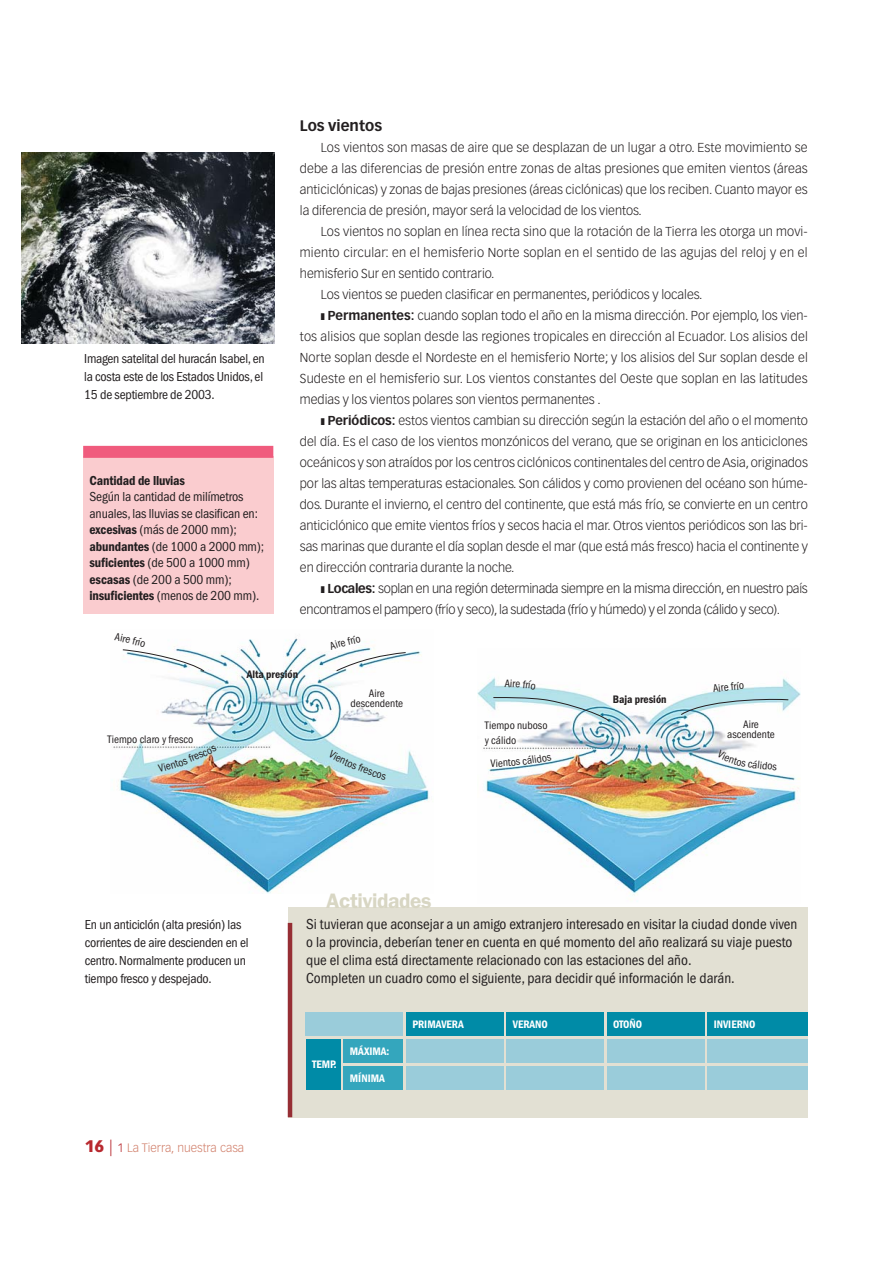
<style>
.page{position:relative;width:893px;height:1263px;background:#fff}
.page>*{position:absolute;margin:0;border:0;box-sizing:border-box;transform-origin:0 0}
.t1{font:600 21px "ITC Franklin Gothic Std";letter-spacing:-.02em;color:#d8d6c3}
.t2{font:condensed 15px/18px "ITC Franklin Gothic Std";color:#231f20}
.t3{font:700 15px "Vectora LT Std";color:#231f20}
.t4{font:condensed 13.5px/16.5px "ITC Franklin Gothic Std";letter-spacing:-.015em;color:#231f20}
.t5{font:13.5px "ITC Franklin Gothic Std Dm Cd";letter-spacing:-.01em;color:#231f20}
.t6{font:300 12.75px/21px "Vectora LT Std";color:#231f20;text-align:justify}
.t7{font:300 12.75px "Vectora LT Std";letter-spacing:-.02em;color:#231f20}
.t8{font:300 12px "Vectora LT Std";color:#d07d68}
.t9{font:condensed 11.25px/9.8px "ITC Franklin Gothic Std";color:#231f20;text-align:center}
.t10{font:11.25px "ITC Franklin Gothic Std Dm Cd";color:#fff}
.t11{font:11.25px "ITC Franklin Gothic Std Dm Cd";color:#231f20}
.s1{font-family:"ITC Franklin Gothic Std Dm Cd";font-stretch:normal}
.s2{font-weight:700}
.s3{font-weight:900;font-size:16.5px;color:#b8292f}
.s4{font-size:16.5px;color:#b8292f}
.s5{color:#b8292f}
</style>
<div class="page">
<img style="left:21px;top:153px;width:253px;height:190px">
<div style="left:83px;top:457px;width:190px;height:157px;background:#facccf"></div>
<div style="left:83px;top:446px;width:190px;height:12px;background:#f05b7d"></div>
<div style="left:288px;top:907px;width:520px;height:210px;background:#e2e0d3"></div>
<hr style="left:288px;top:923px;width:4px;height:194px;background:#962e34">
<div style="left:306px;top:1012px;width:97px;height:24px;background:#9accda"></div>
<div style="left:406px;top:1012px;width:97px;height:24px;background:#008ba7"></div>
<div style="left:506px;top:1012px;width:98px;height:24px;background:#008ba7"></div>
<div style="left:607px;top:1012px;width:97px;height:24px;background:#008ba7"></div>
<div style="left:707px;top:1012px;width:101px;height:24px;background:#008ba7"></div>
<div style="left:406px;top:1039px;width:97px;height:24px;background:#9accda"></div>
<div style="left:506px;top:1039px;width:98px;height:24px;background:#9accda"></div>
<div style="left:607px;top:1039px;width:97px;height:24px;background:#9accda"></div>
<div style="left:707px;top:1039px;width:101px;height:24px;background:#9accda"></div>
<div style="left:406px;top:1066px;width:97px;height:24px;background:#9accda"></div>
<div style="left:506px;top:1066px;width:98px;height:24px;background:#9accda"></div>
<div style="left:607px;top:1066px;width:97px;height:24px;background:#9accda"></div>
<div style="left:707px;top:1066px;width:101px;height:24px;background:#9accda"></div>
<div style="left:306px;top:1039px;width:34px;height:51px;background:#008ba7"></div>
<div style="left:343px;top:1039px;width:60px;height:24px;background:#34a6bd"></div>
<div style="left:343px;top:1066px;width:60px;height:24px;background:#34a6bd"></div>
<img style="left:477px;top:677px;width:323px;height:225px">
<img style="left:113px;top:638px;width:317px;height:256px">
<svg style="left:493px;top:697px;width:116px;height:24px"></svg>
<svg style="left:114px;top:638px;width:91px;height:34px"></svg>
<svg style="left:329px;top:638px;width:77px;height:33px"></svg>
<svg style="left:158px;top:745px;width:59px;height:27px"></svg>
<svg style="left:328px;top:750px;width:58px;height:30px"></svg>
<svg style="left:505px;top:679px;width:31px;height:11px"></svg>
<svg style="left:681px;top:681px;width:108px;height:34px"></svg>
<svg style="left:496px;top:754px;width:56px;height:13px"></svg>
<svg style="left:717px;top:750px;width:60px;height:20px"></svg>
<p class="t4" style="left:84px;top:350px;width:182px;line-height:18px;text-align:justify">Imagen satelital del huracán Isabel, en la costa este de los Estados Unidos, el 15 de septiembre de 2003.</p>
<p class="t5" style="left:90px;top:475px;width:97px">Cantidad de lluvias</p>
<p class="t4" style="left:90px;top:489px;width:176px">Según la cantidad de milímetros anuales, las lluvias se clasifican en: <span class="s1">excesivas</span> (más de 2000 mm); <span class="s1">abundantes</span> (de 1000 a 2000 mm); <span class="s1">suficientes</span> (de 500 a 1000 mm) <span class="s1">escasas</span> (de 200 a 500 mm); <span class="s1">insuficientes</span> (menos de 200 mm).</p>
<p class="t3" style="left:300px;top:119px;width:84px">Los vientos</p>
<p class="t6" style="left:300px;top:138px;width:509px;text-indent:21px">Los vientos son masas de aire que se desplazan de un lugar a otro. Este movimiento se debe a las diferencias de presión entre zonas de altas presiones que emiten vientos (áreas anticiclónicas) y zonas de bajas presiones (áreas ciclónicas) que los reciben. Cuanto mayor es la diferencia de presión, mayor será la velocidad de los vientos.</p>
<p class="t6" style="left:321px;top:222px;width:488px">Los vientos no soplan en línea recta sino que la rotación de la Tierra les otorga un movi-</p>
<p class="t6" style="left:300px;top:243px;width:509px">miento circular: en el hemisferio Norte soplan en el sentido de las agujas del reloj y en el</p>
<p class="t6" style="left:300px;top:264px;width:196px">hemisferio Sur en sentido contrario.</p>
<p class="t6" style="left:321px;top:285px;width:383px">Los vientos se pueden clasificar en permanentes, periódicos y locales.</p>
<p class="t6" style="left:321px;top:306px;width:488px">❚ <span class="s2">Permanentes:</span> cuando soplan todo el año en la misma dirección. Por ejemplo, los vien-</p>
<p class="t6" style="left:300px;top:327px;width:509px">tos alisios que soplan desde las regiones tropicales en dirección al Ecuador. Los alisios del</p>
<p class="t6" style="left:300px;top:348px;width:509px">Norte soplan desde el Nordeste en el hemisferio Norte; y los alisios del Sur soplan desde el</p>
<p class="t6" style="left:300px;top:369px;width:509px">Sudeste en el hemisferio sur. Los vientos constantes del Oeste que soplan en las latitudes</p>
<p class="t6" style="left:300px;top:390px;width:302px">medias y los vientos polares son vientos permanentes .</p>
<p class="t6" style="left:321px;top:411px;width:488px">❚ <span class="s2">Periódicos:</span> estos vientos cambian su dirección según la estación del año o el momento</p>
<p class="t6" style="left:300px;top:432px;width:509px">del día. Es el caso de los vientos monzónicos del verano, que se originan en los anticiclones</p>
<p class="t6" style="left:300px;top:453px;width:509px">oceánicos y son atraídos por los centros ciclónicos continentales del centro de Asia, originados</p>
<p class="t6" style="left:300px;top:474px;width:509px">por las altas temperaturas estacionales. Son cálidos y como provienen del océano son húme-</p>
<p class="t6" style="left:300px;top:495px;width:509px">dos. Durante el invierno, el centro del continente, que está más frío, se convierte en un centro</p>
<p class="t6" style="left:300px;top:516px;width:509px">anticiclónico que emite vientos fríos y secos hacia el mar. Otros vientos periódicos son las bri-</p>
<p class="t6" style="left:300px;top:537px;width:509px">sas marinas que durante el día soplan desde el mar (que está más fresco) hacia el continente y</p>
<p class="t6" style="left:300px;top:558px;width:216px">en dirección contraria durante la noche.</p>
<p class="t7" style="left:321px;top:583px;width:488px">❚ <span class="s2">Locales:</span> soplan en una región determinada siempre en la misma dirección, en nuestro país</p>
<p class="t7" style="left:300px;top:604px;width:482px">encontramos el pampero (frío y seco), la sudestada (frío y húmedo) y el zonda (cálido y seco).</p>
<p class="t9" style="left:107px;top:735px;width:87px">Tiempo claro y fresco</p>
<p class="t11" style="left:247px;top:670px;width:53px">Alta presión</p>
<p class="t9" style="left:350px;top:690px;width:54px">Aire descendente</p>
<p class="t9" style="left:485px;top:719px;width:64px;line-height:15px;text-align:left">Tiempo nuboso y cálido</p>
<p class="t9" style="left:490px;top:759px;width:7px">V</p>
<p class="t11" style="left:613px;top:694px;width:55px">Baja presión</p>
<p class="t9" style="left:727px;top:720px;width:49px">Aire ascendente</p>
<p class="t4" style="left:85px;top:916px;width:165px;line-height:18px">En un anticiclón (alta presión) las corrientes de aire descienden en el centro. Normalmente producen un tiempo fresco y despejado.</p>
<p class="t8" style="left:85px;top:1143px;width:161px"><span class="s3">16</span> <span class="s4">|</span> <span class="s5">1</span> La Tierra, nuestra casa</p>
<h1 class="t1" style="left:326px;top:888px;width:107px">Actividades</h1>
<p class="t2" style="left:306px;top:916px;width:492px">Si tuvieran que aconsejar a un amigo extranjero interesado en visitar la ciudad donde viven o la provincia, deberían tener en cuenta en qué momento del año realizará su viaje puesto que el clima está directamente relacionado con las estaciones del año.<br>Completen un cuadro como el siguiente, para decidir qué información le darán.</p>
<p class="t10" style="left:412px;top:1020px;width:53px">PRIMAVERA</p>
<p class="t10" style="left:513px;top:1020px;width:37px">VERANO</p>
<p class="t10" style="left:613px;top:1020px;width:30px">OTOÑO</p>
<p class="t10" style="left:714px;top:1020px;width:43px">INVIERNO</p>
<p class="t10" style="left:312px;top:1060px;width:26px">TEMP.</p>
<p class="t10" style="left:350px;top:1047px;width:41px">MÁXIMA:</p>
<p class="t10" style="left:350px;top:1074px;width:37px">MÍNIMA</p>
</div>
